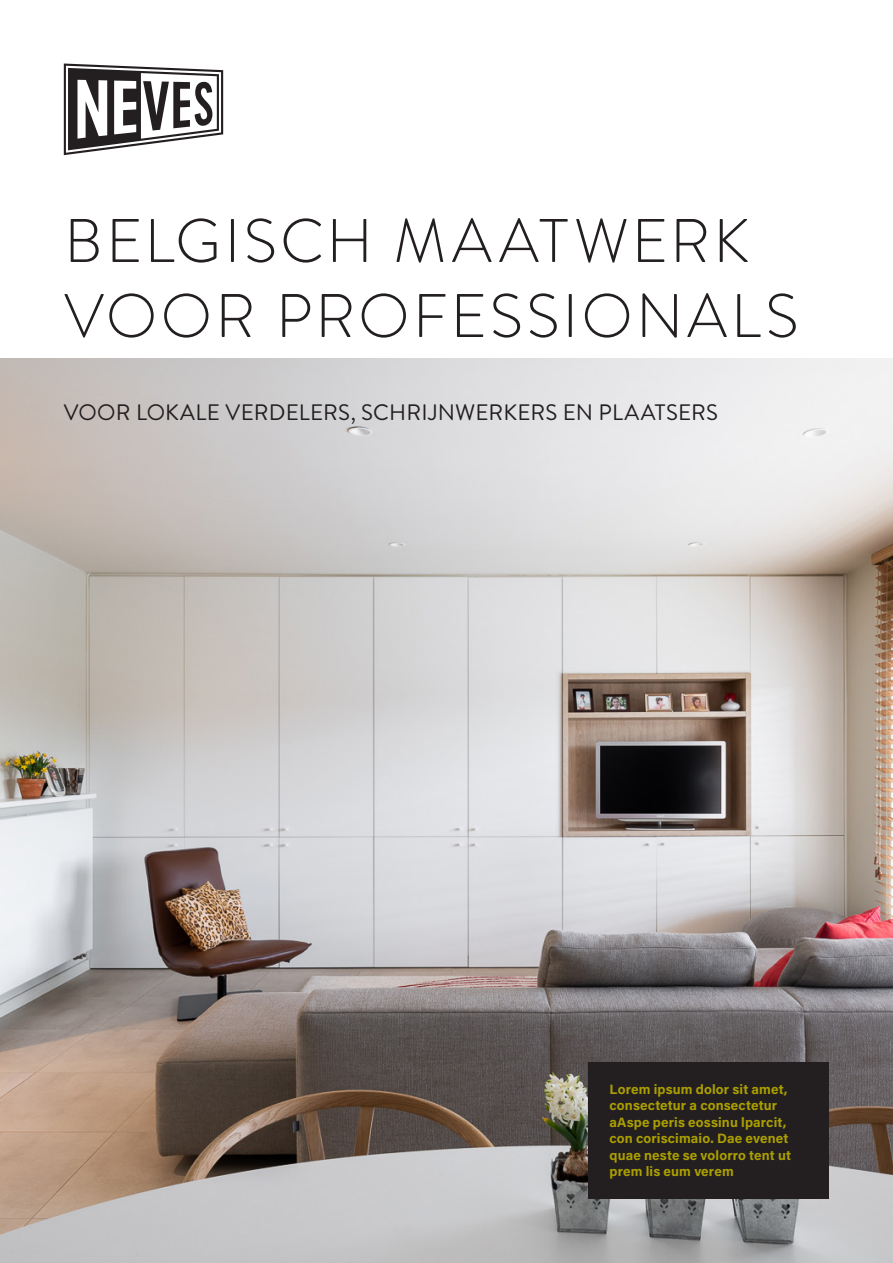
<style>
.page{position:relative;width:893px;height:1263px;background:#fff}
.page>*{position:absolute;margin:0;border:0;box-sizing:border-box;transform-origin:0 0}
.t1{font:300 61.35px/75px "Brandon Grotesque";letter-spacing:.055em;color:#231f20}
.t2{font:22.35px "Brandon Grotesque";letter-spacing:.01em;color:#231f20}
.t3{font:700 13.5px/16.5px "Acumin Pro";letter-spacing:.01em;color:#ab9f01}
</style>
<div class="page">
<img style="left:0;top:358px;width:893px;height:905px">
<div style="left:588px;top:1062px;width:241px;height:137px;background:#231f20"></div>
<svg style="left:64px;top:64px;width:159px;height:91px"></svg>
<h1 class="t1" style="left:64px;top:204px;width:736px">BELGISCH MAATWERK<br>VOOR PROFESSIONALS</h1>
<h2 class="t2" style="left:64px;top:397px;width:656px">VOOR LOKALE VERDELERS, SCHRIJNWERKERS EN PLAATSERS</h2>
<p class="t3" style="left:609px;top:1080px;width:183px">Lorem ipsum dolor sit amet, consectetur a consectetur aAspe peris eossinu lparcit, con coriscimaio. Dae evenet quae neste se volorro tent ut prem lis eum verem</p>
</div>
